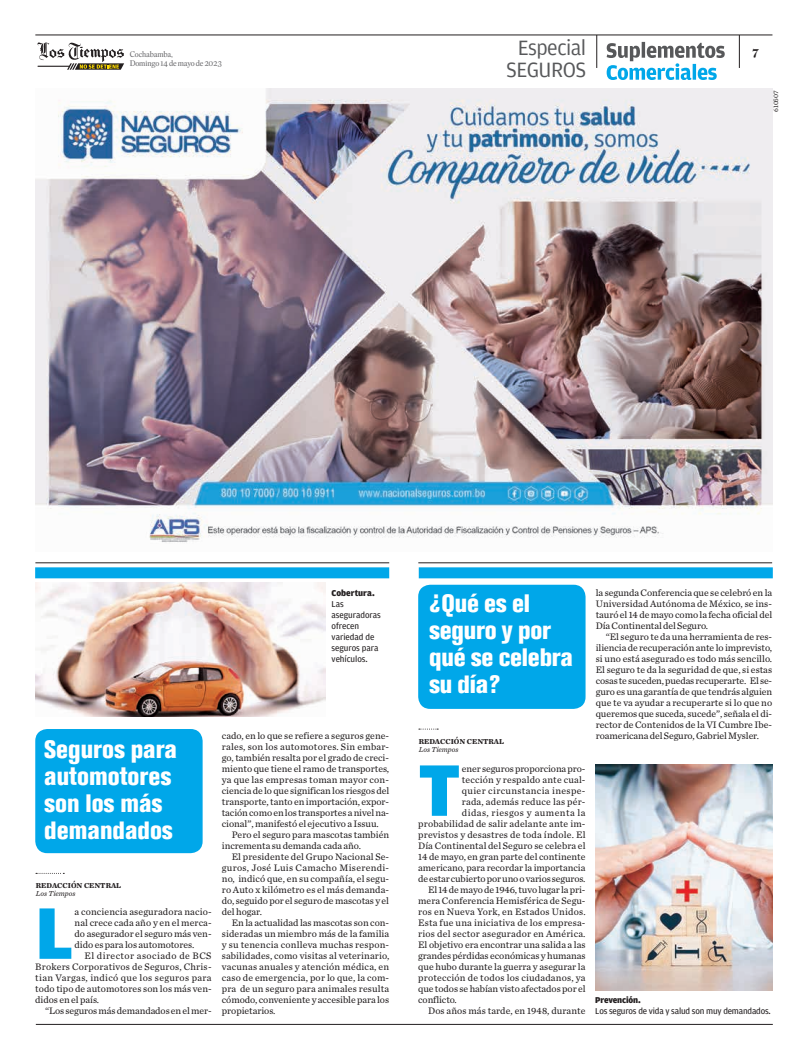
<style>
.page{position:relative;width:808px;height:1063px;background:#fff}
.page>*{position:absolute;margin:0;border:0;box-sizing:border-box;transform-origin:0 0}
.t1{font:900 77.4px "Amplitude";color:#00a7e9}
.t2{font:25px/27px "Akzidenz Grotesk BQ X Bd Cnd Alt";color:#fff}
.t3{font:22px "Amplitude";letter-spacing:-.025em;color:#57585a}
.t4{font:700 12px "Eudald Headline";color:#231f20}
.t5{font:9.8px/11px "Chronicle Text G2";color:#231f20;text-align:justify}
.t6{font:9.8px "Chronicle Text G2";letter-spacing:.02em;color:#231f20}
.t7{font:9.8px "Chronicle Text G2";letter-spacing:.025em;color:#231f20}
.t8{font:9.8px "Chronicle Text G2";letter-spacing:.035em;color:#231f20}
.t9{font:9.8px "Chronicle Text G2";letter-spacing:.045em;color:#231f20}
.t10{font:9px/11px "Amplitude";letter-spacing:-.005em;color:#231f20}
.t11{font:900 9px "Amplitude";letter-spacing:-.01em;color:#231f20}
.t12{font:8px/9px "Eudald Headline";letter-spacing:-.02em;color:#636366}
.t13{font:700 7.5px "Chronicle Text G2";color:#231f20}
.t14{font:italic 7.5px "Chronicle Text G2";color:#231f20}
.t15{font:7px "Chronicle Text G2";letter-spacing:-.03em;color:#231f20}
</style>
<div class="page">
<hr style="left:35px;top:35px;width:737px;height:1px;background:#231f20">
<hr style="left:739px;top:35px;width:1px;height:33px;background:#231f20">
<svg style="left:607px;top:42px;width:118px;height:38px"></svg>
<hr style="left:596px;top:35px;width:1px;height:33px;background:#231f20">
<svg style="left:37px;top:42px;width:87px;height:28px"></svg>
<hr style="left:38px;top:66px;width:32px;height:1px;background:#231f20">
<hr style="left:36px;top:1024px;width:737px;height:1px;background:#231f20">
<div style="left:418px;top:585px;width:167px;height:124px;background:#00a7e9;border-radius:12px"></div>
<div style="left:35px;top:729px;width:168px;height:124px;background:#00a7e9;border-radius:12px"></div>
<div style="left:35px;top:567px;width:354px;height:11px;background:#00a7e9"></div>
<div style="left:419px;top:567px;width:354px;height:11px;background:#00a7e9"></div>
<hr style="left:35px;top:563px;width:354px;height:1px;background:#231f20">
<hr style="left:418px;top:563px;width:354px;height:1px;background:#231f20">
<img style="left:35px;top:583px;width:291px;height:133px">
<img style="left:596px;top:764px;width:176px;height:227px">
<svg style="left:36px;top:873px;width:28px;height:1px"></svg>
<svg style="left:419px;top:729px;width:19px;height:1px"></svg>
<img style="left:35px;top:89px;width:737px;height:454px">
<p class="t12" style="left:130px;top:50px;width:94px">Cochabamba,<br>Domingo 14 de mayo de 2023</p>
<h3 class="t3" style="left:518px;top:35px;width:70px">Especial</h3>
<p class="t4" style="left:753px;top:44px;width:8px">7</p>
<h3 class="t3" style="left:506px;top:57px;width:82px">SEGUROS</h3>
<p class="t15" style="left:770px;top:112px;width:22px;rotate:-90deg">610507</p>
<p class="t11" style="left:332px;top:588px;width:45px">Cobertura.</p>
<p class="t10" style="left:332px;top:598px;width:51px">Las aseguradoras ofrecen variedad de seguros para vehículos.</p>
<h2 class="t2" style="left:44px;top:736px;width:134px">Seguros para automotores son los más demandados</h2>
<p class="t13" style="left:36px;top:879px;width:84px">REDACCIÓN CENTRAL</p>
<p class="t14" style="left:36px;top:888px;width:41px">Los Tiempos</p>
<h1 class="t1" style="left:35px;top:890px;width:39px">L</h1>
<p class="t5" style="left:75px;top:906px;width:138px">a conciencia aseguradora nacio&shy;nal crece cada año y en el merca&shy;do asegurador el seguro más ven&shy;dido es para los automotores.</p>
<p class="t5" style="left:35px;top:950px;width:178px;text-indent:49px">El director asociado de BCS Brokers Corporativos de Seguros, Chris&shy;tian Vargas, indicó que los seguros para todo tipo de automotores son los más ven&shy;didos en el país.</p>
<p class="t5" style="left:45px;top:1005px;width:168px">“Los seguros más demandados en el mer-</p>
<p class="t5" style="left:222px;top:729px;width:169px">cado, en lo que se refiere a seguros gene&shy;rales, son los automotores. Sin embar&shy;go, también resalta por el grado de creci&shy;miento que tiene el ramo de transportes, ya que las empresas toman mayor con&shy;ciencia de lo que significan los riesgos del transporte, tanto en importación, expor&shy;tación como en los transportes a nivel na&shy;cional”, manifestó el ejecutivo a Issuu.</p>
<p class="t5" style="left:222px;top:829px;width:169px;text-indent:10px">Pero el seguro para mascotas también incrementa su demanda cada año.</p>
<p class="t5" style="left:222px;top:850px;width:169px;text-indent:10px">El presidente del Grupo Nacional Se&shy;guros, José Luis Camacho Miserendi&shy;no, indicó que, en su compañía, el segu&shy;ro Auto x kilómetro es el más demanda&shy;do, seguido por el seguro de mascotas y el del hogar.</p>
<p class="t5" style="left:222px;top:916px;width:169px;text-indent:10px">En la actualidad las mascotas son con&shy;sideradas un miembro más de la familia y su tenencia conlleva muchas respon&shy;sabilidades, como visitas al veterinario, vacunas anuales y atención médica, en caso de emergencia, por lo que, la com&shy;pra de un seguro para animales resulta cómodo, conveniente y accesible para los propietarios.</p>
<h2 class="t2" style="left:429px;top:590px;width:145px">¿Qué es el seguro y por qué se celebra su día?</h2>
<p class="t13" style="left:419px;top:735px;width:84px">REDACCIÓN CENTRAL</p>
<p class="t14" style="left:419px;top:743px;width:41px">Los Tiempos</p>
<h1 class="t1" style="left:418px;top:747px;width:44px">T</h1>
<p class="t5" style="left:462px;top:763px;width:125px">ener seguros proporciona pro-</p>
<p class="t6" style="left:462px;top:772px;width:125px">tección y respaldo ante cual-</p>
<p class="t8" style="left:462px;top:783px;width:125px">quier circunstancia inespe-</p>
<p class="t6" style="left:462px;top:794px;width:125px">rada, además reduce las pér-</p>
<p class="t9" style="left:462px;top:805px;width:125px">didas, riesgos y aumenta la</p>
<p class="t6" style="left:418px;top:816px;width:169px">probabilidad de salir adelante ante im-</p>
<p class="t6" style="left:418px;top:827px;width:169px">previstos y desastres de toda índole. El</p>
<p class="t5" style="left:418px;top:840px;width:169px">Día Continental del Seguro se celebra el</p>
<p class="t5" style="left:418px;top:850px;width:169px">14 de mayo, en gran parte del continente</p>
<p class="t5" style="left:418px;top:861px;width:169px">americano, para recordar la importancia</p>
<p class="t5" style="left:418px;top:872px;width:169px">de estar cubierto por uno o varios seguros.</p>
<p class="t5" style="left:428px;top:883px;width:159px">El 14 de mayo de 1946, tuvo lugar la pri-</p>
<p class="t5" style="left:418px;top:895px;width:169px">mera Conferencia Hemisférica de Segu-</p>
<p class="t6" style="left:418px;top:904px;width:169px">ros en Nueva York, en Estados Unidos.</p>
<p class="t6" style="left:418px;top:915px;width:169px">Esta fue una iniciativa de los empresa-</p>
<p class="t7" style="left:418px;top:926px;width:169px">rios del sector asegurador en América.</p>
<p class="t5" style="left:418px;top:939px;width:169px">El objetivo era encontrar una salida a las</p>
<p class="t5" style="left:418px;top:949px;width:169px">grandes pérdidas económicas y humanas</p>
<p class="t5" style="left:418px;top:960px;width:169px">que hubo durante la guerra y asegurar la</p>
<p class="t6" style="left:418px;top:970px;width:169px">protección de todos los ciudadanos, ya</p>
<p class="t5" style="left:418px;top:982px;width:169px">que todos se habían visto afectados por el</p>
<p class="t5" style="left:418px;top:993px;width:40px">conflicto.</p>
<p class="t5" style="left:428px;top:1004px;width:159px">Dos años más tarde, en 1948, durante</p>
<p class="t5" style="left:596px;top:586px;width:178px">la segunda Conferencia que se celebró en la Universidad Autónoma de México, se ins&shy;tauró el 14 de mayo como la fecha oficial del Día Continental del Seguro.</p>
<p class="t5" style="left:596px;top:630px;width:178px;text-indent:10px">“El seguro te da una herramienta de res&shy;iliencia de recuperación ante lo imprevisto, si uno está asegurado es todo más sencillo.<br>El seguro te da la seguridad de que, si estas cosas te suceden, puedas recuperarte. El se&shy;guro es una garantía de que tendrás alguien que te va ayudar a recuperarte si lo que no queremos que suceda, sucede”, señala el di&shy;rector de Contenidos de la VI Cumbre Ibe&shy;roamericana del Seguro, Gabriel Mysler.</p>
<p class="t11" style="left:595px;top:995px;width:47px">Prevención.</p>
<p class="t10" style="left:595px;top:1005px;width:177px">Los seguros de vida y salud son muy demandados.</p>
</div>
